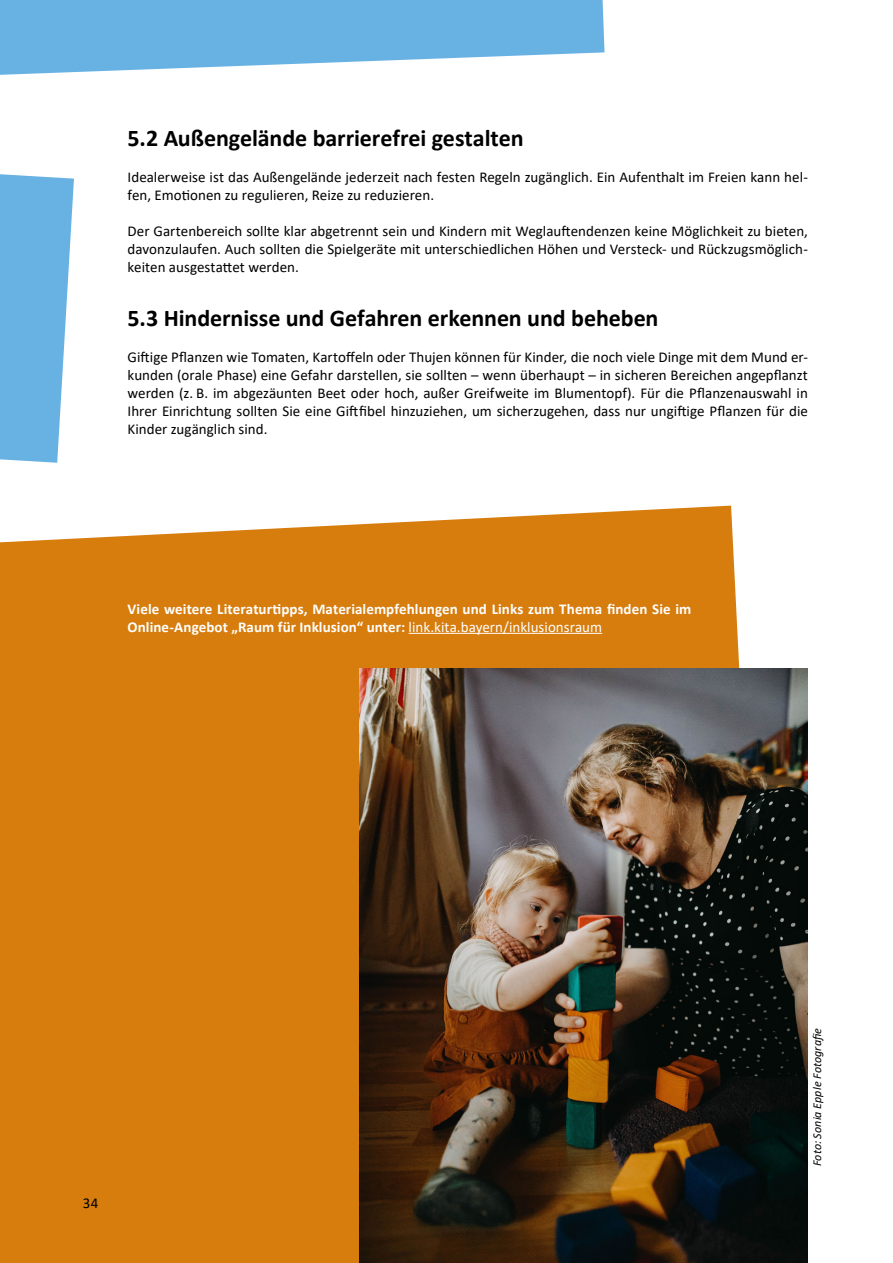
<style>
.page{position:relative;width:893px;height:1263px;background:#fff}
.page>*{position:absolute;margin:0;border:0;box-sizing:border-box;transform-origin:0 0}
.h3-Subline{font:700 24px "Calibri";letter-spacing:-.005em;color:#000}
.p-Lauftext{font:15px/18px "Calibri";color:#000;text-align:justify}
.h5-Fetter_Lauftext{font:700 15px/18px "Calibri";letter-spacing:.005em;color:#fff}
.p-Bildunterschrift{font:italic 12px "Calibri";letter-spacing:.01em;color:#000}
.s1{font-weight:400}
</style>
<div class="page">
<svg style="left:0;top:0;width:604px;height:75px;fill:#68b2e3"></svg>
<svg style="left:0;top:174px;width:74px;height:289px"></svg>
<div style="left:0;top:506px;width:769px;height:757px;background:#d77d0e"></div>
<img style="left:359px;top:669px;width:449px;height:594px">
<hr style="left:409px;top:633px;width:193px;height:1px;background:#fff">
<p class="h3-Subline" style="left:128px;top:121px;width:397px">5.2 Außengelände barrierefrei gestalten</p>
<p class="p-Lauftext" style="left:128px;top:167px;width:682px">Idealerweise ist das Außengelände jederzeit nach festen Regeln zugänglich. Ein Aufenthalt im Freien kann hel&shy;fen, Emotionen zu regulieren, Reize zu reduzieren.</p>
<p class="p-Lauftext" style="left:128px;top:221px;width:682px">Der Gartenbereich sollte klar abgetrennt sein und Kindern mit Weglauftendenzen keine Möglichkeit zu bieten, davonzulaufen. Auch sollten die Spielgeräte mit unterschiedlichen Höhen und Versteck- und Rückzugsmöglich&shy;keiten ausgestattet werden.</p>
<p class="h3-Subline" style="left:128px;top:301px;width:532px">5.3 Hindernisse und Gefahren erkennen und beheben</p>
<p class="p-Lauftext" style="left:128px;top:347px;width:682px">Giftige Pflanzen wie Tomaten, Kartoffeln oder Thujen können für Kinder, die noch viele Dinge mit dem Mund er&shy;kunden (orale Phase) eine Gefahr darstellen, sie sollten – wenn überhaupt – in sicheren Bereichen angepflanzt werden (z. B. im abgezäunten Beet oder hoch, außer Greifweite im Blumentopf). Für die Pflanzenauswahl in Ihrer Einrichtung sollten Sie eine Giftfibel hinzuziehen, um sicherzugehen, dass nur ungif-tige Pflanzen für die Kinder zugänglich sind.</p>
<p class="h5-Fetter_Lauftext" style="left:128px;top:599px;width:565px">Viele weitere Literaturtipps, Materialempfehlungen und Links zum Thema finden Sie im<br>Online-Angebot „Raum für Inklusion“ unter: <span class="s1">link.kita.bayern/inklusionsraum</span></p>
<p class="p-Lauftext" style="left:83px;top:1193px;width:17px">34</p>
<p class="p-Bildunterschrift" style="left:809px;top:1166px;width:140px;rotate:-90deg">Foto: Sonia Epple Fotografie</p>
</div>
